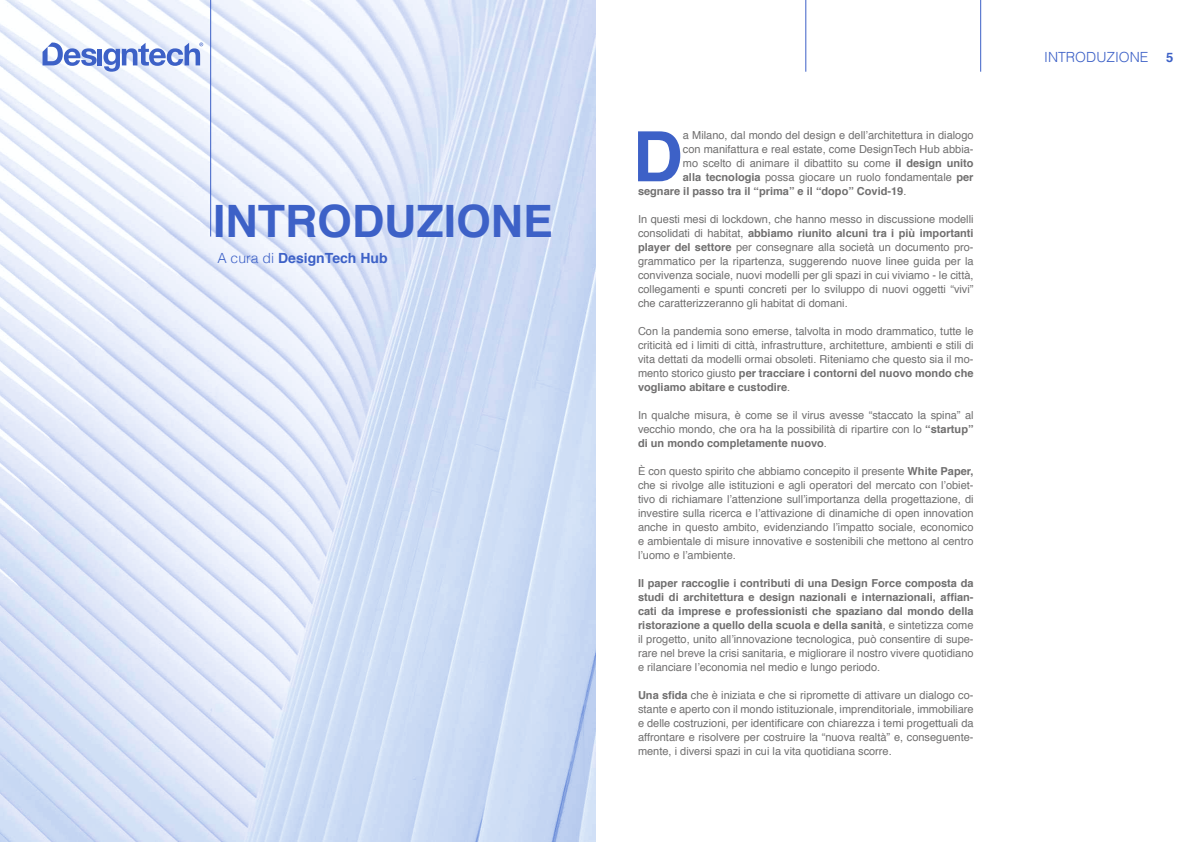
<style>
.page{position:relative;width:1191px;height:842px;background:#fff}
.page>*{position:absolute;margin:0;border:0;box-sizing:border-box;transform-origin:0 0}
.t1{font:700 69.4px "Helvetica";color:#3d61c7}
.t2{font:700 44.6px "Helvetica";color:#3d61c7}
.t3{font:700 14px "Helvetica";color:#3d61c7}
.t4{font:300 14px "Helvetica";color:#3d61c7}
.t5{font:700 13px "Helvetica";color:#3d61c7}
.t6{font:11px/14px "Helvetica";color:#706f6f;text-align:justify}
.t7{font:700 11px/14px "Helvetica";color:#706f6f;text-align:justify}
.s1{font-weight:300}
.s2{font-weight:700}
.s3{font-weight:400}
</style>
<div class="page">
<hr style="left:805px;top:0;width:1px;height:72px;background:#3d61c7">
<hr style="left:980px;top:0;width:1px;height:72px;background:#3d61c7">
<svg style="left:0;top:0;width:595px;height:842px;background:#dae4f7"></svg>
<hr style="left:98px;top:49px;width:4px;height:16px;background:#3d61c7">
<svg style="left:43px;top:43px;width:54px;height:23px"></svg>
<svg style="left:103px;top:43px;width:100px;height:29px"></svg>
<hr style="left:210px;top:0;width:1px;height:237px;background:#3d61c7">
<h2 class="t2" style="left:213px;top:185px;width:341px">INTRODUZIONE</h2>
<p class="t3" style="left:217px;top:247px;width:172px"><span class="s1">A cura di</span> DesignTech Hub</p>
<h1 class="t1" style="left:633px;top:101px;width:52px">D</h1>
<p class="t6" style="left:683px;top:129px;width:292px">a Milano, dal mondo del design e dell’architettura in dialogo</p>
<p class="t6" style="left:683px;top:143px;width:292px">con manifattura e real estate, come DesignTech Hub abbia-</p>
<p class="t6" style="left:683px;top:157px;width:292px">mo scelto di animare il dibattito su come <span class="s2">il design unito</span></p>
<p class="t6" style="left:683px;top:171px;width:292px"><span class="s2">alla tecnologia</span> possa giocare un ruolo fondamentale <span class="s2">per</span></p>
<p class="t7" style="left:638px;top:185px;width:270px">segnare il passo tra il “prima” e il “dopo” Covid-19<span class="s3">.</span></p>
<p class="t6" style="left:638px;top:213px;width:337px">In questi mesi di lockdown, che hanno messo in discussione modelli consolidati di habitat, <span class="s2">abbiamo riunito alcuni tra i più importanti player del settore</span> per consegnare alla società un documento pro&shy;grammatico per la ripartenza, suggerendo nuove linee guida per la convivenza sociale, nuovi modelli per gli spazi in cui viviamo - le città, collegamenti e spunti concreti per lo sviluppo di nuovi oggetti “vivi” che caratterizzeranno gli habitat di domani.</p>
<p class="t6" style="left:638px;top:325px;width:337px">Con la pandemia sono emerse, talvolta in modo drammatico, tutte le criticità ed i limiti di città, infrastrutture, architetture, ambienti e stili di vita dettati da modelli ormai obsoleti. Riteniamo che questo sia il mo&shy;mento storico giusto <span class="s2">per tracciare i contorni del nuovo mondo che vogliamo abitare e custodire</span>.</p>
<p class="t6" style="left:638px;top:409px;width:337px">In qualche misura, è come se il virus avesse “staccato la spina” al vecchio mondo, che ora ha la possibilità di ripartire con lo <span class="s2">“startup” di un mondo completamente nuovo</span>.</p>
<p class="t6" style="left:638px;top:465px;width:337px">È con questo spirito che abbiamo concepito il presente <span class="s2">White Paper, </span>che si rivolge alle istituzioni e agli operatori del mercato con l’obiet&shy;tivo di richiamare l’attenzione sull’importanza della progettazione, di investire sulla ricerca e l’attivazione di dinamiche di open innovation anche in questo ambito, evidenziando l’impatto sociale, economico e ambientale di misure innovative e sostenibili che mettono al centro l’uomo e l’ambiente.</p>
<p class="t7" style="left:638px;top:577px;width:337px">Il paper raccoglie i contributi di una Design Force composta da studi di architettura e design nazionali e internazionali, affian&shy;cati da imprese e professionisti che spaziano dal mondo della ristorazione a quello della scuola e della sanità<span class="s3">, e sintetizza come il progetto, unito all’innovazione tecnologica, può consentire di supe&shy;rare nel breve la crisi sanitaria, e migliorare il nostro vivere quotidiano e rilanciare l’economia nel medio e lungo periodo.</span></p>
<p class="t6" style="left:638px;top:689px;width:337px"><span class="s2">Una sfida</span> che è iniziata e che si ripromette di attivare un dialogo co&shy;stante e aperto con il mondo istituzionale, imprenditoriale, immobiliare e delle costruzioni, per identificare con chiarezza i temi progettuali da affrontare e risolvere per costruire la “nuova realtà” e, conseguente&shy;mente, i diversi spazi in cui la vita quotidiana scorre.</p>
<p class="t4" style="left:1044px;top:45px;width:106px">INTRODUZIONE</p>
<p class="t5" style="left:1166px;top:47px;width:9px">5</p>
</div>
